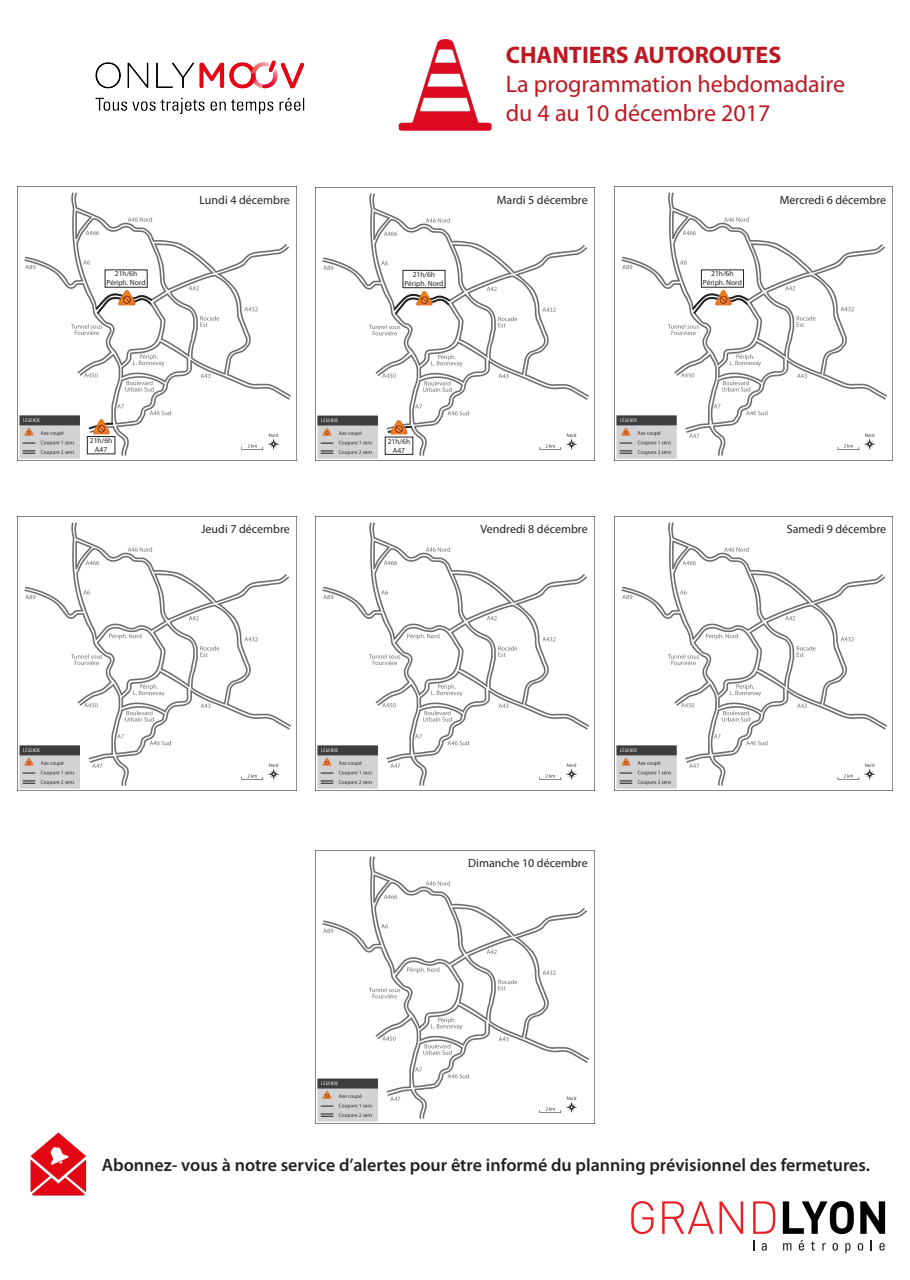
<style>
.page{position:relative;width:910px;height:1280px;background:#fff}
.page>*{position:absolute;margin:0;border:0;box-sizing:border-box;transform-origin:0 0}
.t1{font:24px/28.8px "Myriad Pro";color:#bd1923}
.t2{font:700 24px "Myriad Pro";color:#bd1923}
.t3{font:600 18px "Myriad Pro";color:#222221}
.t4{font:12px "Myriad Pro";color:#222221}
.t5{font:7.5px/9px "Myriad Pro";color:#222221;text-align:center}
</style>
<div class="page">
<img style="left:398px;top:39px;width:94px;height:92px">
<img style="left:95px;top:60px;width:210px;height:55px">
<img style="left:31px;top:1132px;width:56px;height:64px">
<svg style="left:631px;top:1201px;width:22px;height:33px"></svg>
<svg style="left:662px;top:1201px;width:81px;height:33px"></svg>
<svg style="left:753px;top:1201px;width:22px;height:33px"></svg>
<svg style="left:783px;top:1201px;width:71px;height:33px"></svg>
<svg style="left:860px;top:1201px;width:25px;height:33px"></svg>
<svg style="left:845px;top:1243px;width:5px;height:10px"></svg>
<svg style="left:762px;top:1243px;width:5px;height:7px"></svg>
<svg style="left:783px;top:1243px;width:8px;height:7px"></svg>
<svg style="left:799px;top:1240px;width:5px;height:10px"></svg>
<svg style="left:811px;top:1241px;width:4px;height:9px"></svg>
<svg style="left:822px;top:1243px;width:4px;height:7px"></svg>
<svg style="left:832px;top:1243px;width:6px;height:7px"></svg>
<svg style="left:858px;top:1243px;width:5px;height:7px"></svg>
<svg style="left:879px;top:1243px;width:6px;height:7px"></svg>
<img style="left:19px;top:192px;width:272px;height:267px">
<svg style="left:92px;top:433px;width:11px;height:3px"></svg>
<div style="left:87px;top:436px;width:28px;height:18px;border:1px solid #222221"></div>
<svg style="left:88px;top:422px;width:26px;height:8px"></svg>
<img style="left:93px;top:420px;width:16px;height:14px">
<svg style="left:94px;top:293px;width:60px;height:22px"></svg>
<img style="left:119px;top:291px;width:16px;height:14px">
<img style="left:316px;top:187px;width:278px;height:274px">
<svg style="left:390px;top:434px;width:11px;height:3px"></svg>
<div style="left:385px;top:437px;width:28px;height:18px;border:1px solid #222221"></div>
<svg style="left:387px;top:425px;width:26px;height:9px"></svg>
<img style="left:391px;top:420px;width:16px;height:15px">
<div style="left:403px;top:270px;width:42px;height:18px;border:1px solid #222221"></div>
<svg style="left:392px;top:293px;width:60px;height:23px"></svg>
<img style="left:417px;top:291px;width:16px;height:15px">
<img style="left:614px;top:187px;width:279px;height:273px">
<div style="left:701px;top:269px;width:43px;height:19px;border:1px solid #222221"></div>
<svg style="left:690px;top:293px;width:60px;height:22px"></svg>
<img style="left:715px;top:291px;width:16px;height:14px">
<img style="left:18px;top:516px;width:278px;height:273px">
<img style="left:316px;top:516px;width:278px;height:273px">
<img style="left:614px;top:516px;width:279px;height:274px">
<img style="left:316px;top:850px;width:278px;height:272px">
<p class="t5" style="left:107px;top:269px;width:41px">21h/6h<br>Périph. Nord</p>
<p class="t4" style="left:199px;top:192px;width:92px">Lundi 4 décembre</p>
<p class="t5" style="left:404px;top:270px;width:41px">21h/6h<br>Périph. Nord</p>
<h1 class="t2" style="left:506px;top:39px;width:277px">CHANTIERS AUTOROUTES</h1>
<h1 class="t1" style="left:506px;top:69px;width:341px">La programmation hebdomadaire du 4 au 10 décembre 2017</h1>
<p class="t4" style="left:497px;top:193px;width:92px">Mardi 5 décembre</p>
<p class="t5" style="left:703px;top:269px;width:41px">21h/6h<br>Périph. Nord</p>
<p class="t4" style="left:780px;top:192px;width:108px">Mercredi 6 décembre</p>
<p class="t5" style="left:90px;top:436px;width:24px">21h/6h<br>A47</p>
<p class="t5" style="left:388px;top:436px;width:24px">21h/6h<br>A47</p>
<p class="t4" style="left:201px;top:522px;width:90px">Jeudi 7 décembre</p>
<p class="t4" style="left:481px;top:522px;width:109px">Vendredi 8 décembre</p>
<p class="t4" style="left:787px;top:522px;width:101px">Samedi 9 décembre</p>
<p class="t4" style="left:468px;top:855px;width:121px">Dimanche 10 décembre</p>
<h2 class="t3" style="left:102px;top:1153px;width:770px">Abonnez- vous à notre service d’alertes pour être informé du planning prévisionnel des fermetures.</h2>
</div>
